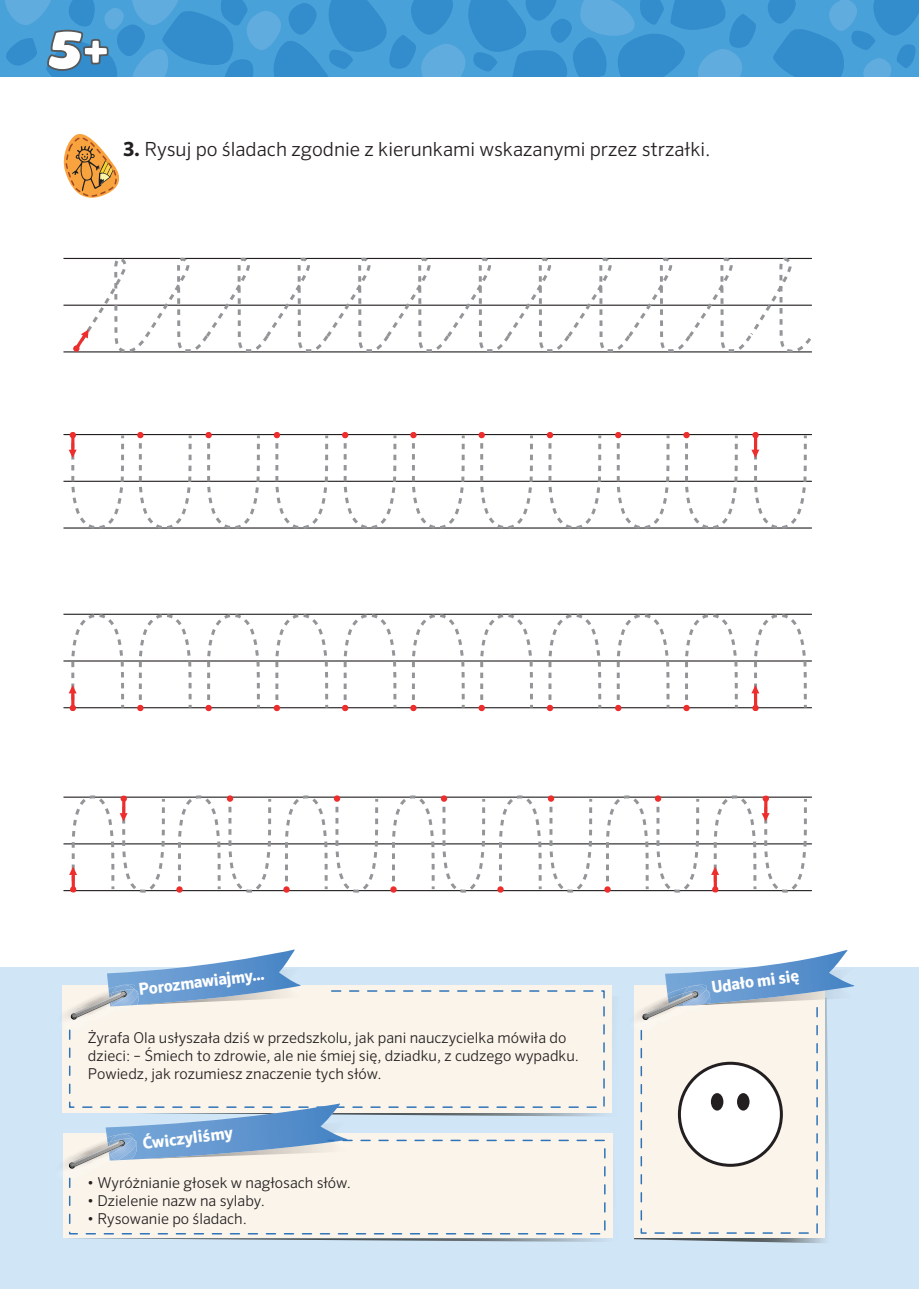
<style>
.page{position:relative;width:919px;height:1289px;background:#fff}
.page>*{position:absolute;margin:0;border:0;box-sizing:border-box;transform-origin:0 0}
.t1{font:300 19.5px "Sero Pro";color:#231f20}
.t2{font:700 16.5px "Sero Pro";color:#fff}
.t3{font:300 15px/18px "Sero Pro";color:#231f20}
.s1{font-weight:700}
</style>
<div class="page">
<div style="left:0;top:967px;width:918px;height:321px;background:#d0e5f6"></div>
<svg style="left:348px;top:995px;width:264px;height:121px"></svg>
<div style="left:62px;top:985px;width:549px;height:127px;background:#faf4ea"></div>
<svg style="left:62px;top:949px;width:239px;height:72px"></svg>
<svg style="left:68px;top:989px;width:537px;height:119px"></svg>
<svg style="left:73px;top:1133px;width:540px;height:108px"></svg>
<div style="left:63px;top:1133px;width:549px;height:105px;background:#faf4ea"></div>
<svg style="left:62px;top:1103px;width:286px;height:64px"></svg>
<svg style="left:68px;top:1138px;width:538px;height:97px"></svg>
<svg style="left:634px;top:1237px;width:191px;height:6px"></svg>
<svg style="left:634px;top:950px;width:220px;height:284px"></svg>
<svg style="left:767px;top:0;width:151px;height:77px;background:#4198d3"></svg>
<div style="left:679px;top:1063px;width:102px;height:102px;background:#fff;border-radius:50%"></div>
<div style="left:677px;top:1061px;width:105px;height:105px;border:3px solid #231f20;border-radius:50%"></div>
<div style="left:710px;top:1093px;width:13px;height:17px;background:#231f20;border-radius:50%"></div>
<div style="left:737px;top:1093px;width:12px;height:17px;background:#231f20;border-radius:50%"></div>
<svg style="left:4px;top:0;width:752px;height:77px;background:#459ad3"></svg>
<svg style="left:64px;top:134px;width:55px;height:64px"></svg>
<hr style="left:64px;top:796px;width:747px;height:1px;background:#231f20">
<hr style="left:64px;top:843px;width:747px;height:1px;background:#231f20">
<hr style="left:64px;top:890px;width:747px;height:1px;background:#231f20">
<hr style="left:64px;top:258px;width:747px;height:1px;background:#231f20">
<hr style="left:64px;top:304px;width:747px;height:2px;background:#231f20">
<hr style="left:64px;top:351px;width:747px;height:1px;background:#231f20">
<hr style="left:64px;top:527px;width:747px;height:1px;background:#231f20">
<hr style="left:64px;top:480px;width:747px;height:2px;background:#231f20">
<hr style="left:64px;top:434px;width:747px;height:1px;background:#231f20">
<hr style="left:64px;top:707px;width:747px;height:1px;background:#231f20">
<hr style="left:64px;top:660px;width:747px;height:1px;background:#231f20">
<hr style="left:64px;top:613px;width:747px;height:2px;background:#231f20">
<svg style="left:69px;top:613px;width:57px;height:98px"></svg>
<svg style="left:751px;top:613px;width:57px;height:98px"></svg>
<svg style="left:137px;top:613px;width:56px;height:98px"></svg>
<svg style="left:205px;top:613px;width:56px;height:98px"></svg>
<svg style="left:273px;top:613px;width:57px;height:98px"></svg>
<svg style="left:341px;top:613px;width:57px;height:98px"></svg>
<svg style="left:410px;top:613px;width:56px;height:98px"></svg>
<svg style="left:478px;top:613px;width:56px;height:98px"></svg>
<svg style="left:546px;top:613px;width:57px;height:98px"></svg>
<svg style="left:614px;top:613px;width:57px;height:98px"></svg>
<svg style="left:682px;top:613px;width:57px;height:98px"></svg>
<svg style="left:69px;top:432px;width:57px;height:97px"></svg>
<svg style="left:69px;top:795px;width:97px;height:97px"></svg>
<svg style="left:176px;top:795px;width:97px;height:97px"></svg>
<svg style="left:283px;top:795px;width:97px;height:97px"></svg>
<svg style="left:390px;top:795px;width:97px;height:97px"></svg>
<svg style="left:497px;top:795px;width:96px;height:97px"></svg>
<svg style="left:604px;top:795px;width:96px;height:97px"></svg>
<svg style="left:711px;top:795px;width:97px;height:97px"></svg>
<svg style="left:751px;top:432px;width:57px;height:97px"></svg>
<svg style="left:137px;top:431px;width:56px;height:98px"></svg>
<svg style="left:205px;top:431px;width:56px;height:98px"></svg>
<svg style="left:273px;top:431px;width:57px;height:98px"></svg>
<svg style="left:341px;top:432px;width:57px;height:97px"></svg>
<svg style="left:410px;top:431px;width:56px;height:98px"></svg>
<svg style="left:478px;top:431px;width:56px;height:98px"></svg>
<svg style="left:546px;top:432px;width:57px;height:97px"></svg>
<svg style="left:614px;top:431px;width:57px;height:98px"></svg>
<svg style="left:682px;top:431px;width:57px;height:98px"></svg>
<svg style="left:71px;top:257px;width:741px;height:96px"></svg>
<h1 class="t1" style="left:123px;top:137px;width:589px"><span class="s1">3.</span> Rysuj po śladach zgodnie z kierunkami wskazanymi przez strzałki.</h1>
<p class="t2" style="left:138px;top:979px;width:128px;rotate:-7deg">Porozmawiajmy…</p>
<p class="t2" style="left:710px;top:977px;width:90px;rotate:-8deg">Udało mi się</p>
<p class="t3" style="left:88px;top:1028px;width:492px">Żyrafa Ola usłyszała dziś w przedszkolu, jak pani nauczycielka mówiła do dzieci: – Śmiech to zdrowie, ale nie śmiej się, dziadku, z cudzego wypadku.<br>Powiedz, jak rozumiesz znaczenie tych słów.</p>
<p class="t2" style="left:141px;top:1133px;width:92px;rotate:-7deg">Ćwiczyliśmy</p>
<p class="t3" style="left:87px;top:1173px;width:265px">• Wyróżnianie głosek w nagłosach słów.</p>
<p class="t3" style="left:87px;top:1191px;width:179px">• Dzielenie nazw na sylaby.</p>
<p class="t3" style="left:87px;top:1209px;width:161px">• Rysowanie po śladach.</p>
</div>
